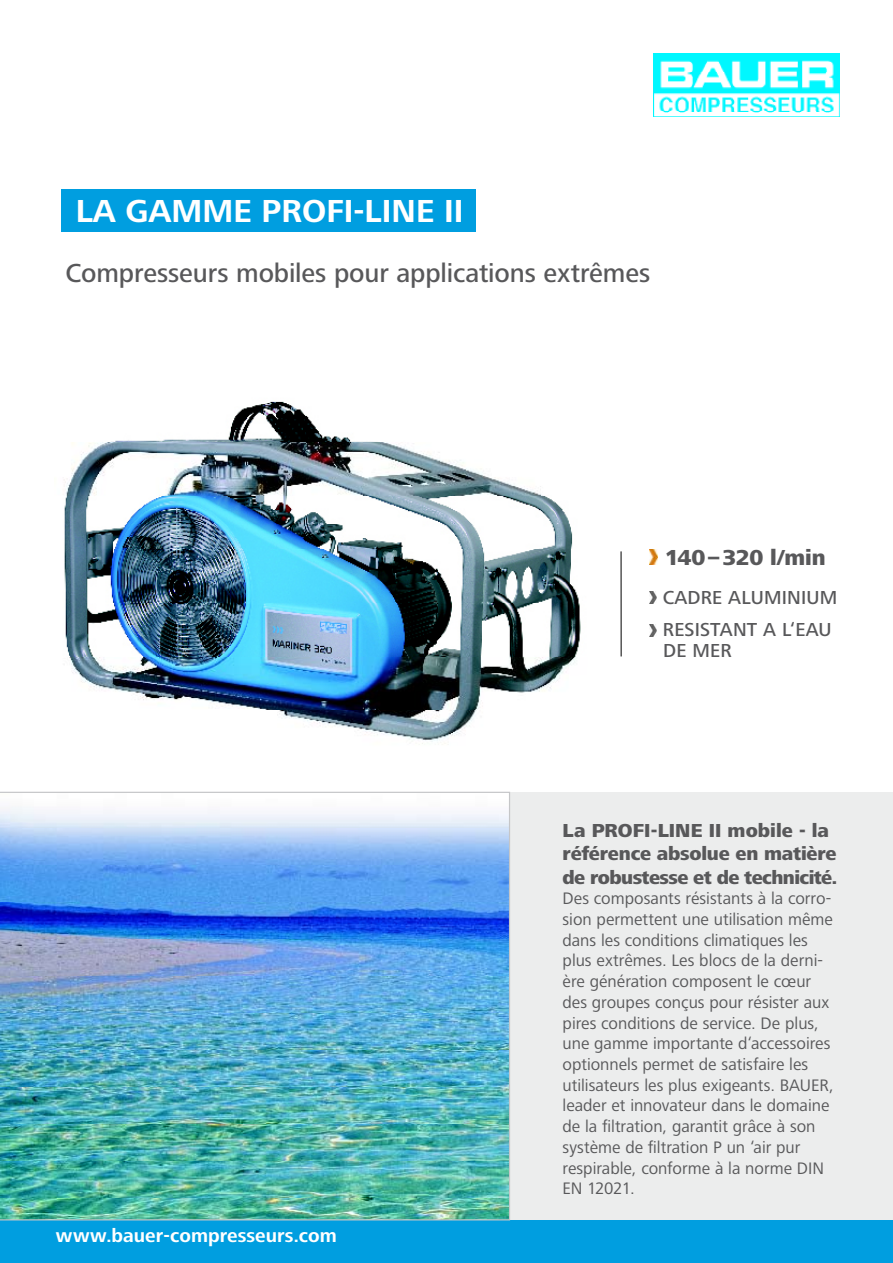
<style>
.page{position:relative;width:893px;height:1263px;background:#fff}
.page>*{position:absolute;margin:0;border:0;box-sizing:border-box;transform-origin:0 0}
.t1{font:700 33px "Frutiger Next LT";color:#fff}
.t2{font:500 27px "Frutiger Next LT";letter-spacing:-.005em;color:#58585a}
.t3{font:800 22.5px "Frutiger Next LT";letter-spacing:-.01em;color:#58585a}
.t4{font:800 19.5px/23.4px "Frutiger Next LT";letter-spacing:-.01em;color:#58585a}
.t5{font:700 19.5px "Frutiger Next LT";color:#fff}
.t6{font:500 19.5px/32.5px "Frutiger Next LT";letter-spacing:.01em;color:#58585a}
.t7{font:17.25px/20.7px "Frutiger Next LT";color:#58585a}
</style>
<div class="page">
<div style="left:0;top:792px;width:893px;height:471px;background:#eceded"></div>
<div style="left:0;top:1220px;width:893px;height:43px;background:#009ee0"></div>
<div style="left:62px;top:189px;width:414px;height:43px;background:#009ee0"></div>
<img style="left:0;top:792px;width:510px;height:428px">
<img style="left:64px;top:401px;width:517px;height:343px">
<img style="left:649px;top:550px;width:9px;height:15px">
<svg style="left:649px;top:592px;width:8px;height:12px"></svg>
<svg style="left:649px;top:624px;width:8px;height:12px"></svg>
<hr style="left:621px;top:551px;width:1px;height:105px;background:#000">
<img style="left:653px;top:54px;width:186px;height:63px">
<h1 class="t1" style="left:76px;top:192px;width:389px">LA GAMME PROFI-LINE II</h1>
<h2 class="t2" style="left:66px;top:258px;width:586px">Compresseurs mobiles pour applications extrêmes</h2>
<h3 class="t3" style="left:665px;top:544px;width:163px">140–320 l/min</h3>
<p class="t6" style="left:663px;top:581px;width:176px">CADRE ALUMINIUM<br>RESISTANT A L‘EAU</p>
<p class="t6" style="left:663px;top:635px;width:70px">DE MER</p>
<p class="t5" style="left:56px;top:1225px;width:282px">www.bauer-compresseurs.com</p>
<p class="t5" style="left:66px;top:1230px;width:268px">www.bauer-kompressoren.de</p>
<p class="t4" style="left:563px;top:819px;width:276px">La PROFI-LINE II mobile - la référence absolue en matière de robustesse et de technicité.</p>
<p class="t7" style="left:563px;top:888px;width:273px">Des composants résistants à la corro&shy;sion permettent une utilisation même dans les conditions climatiques les plus extrêmes. Les blocs de la derni&shy;ère génération composent le cœur des groupes conçus pour résister aux pires conditions de service. De plus, une gamme importante d‘accessoires optionnels permet de satisfaire les utilisateurs les plus exigeants. BAUER, leader et innovateur dans le domaine de la filtration, garantit grâce à son système de filtration P un ‘air pur respirable, conforme à la norme DIN EN 12021.</p>
</div>
